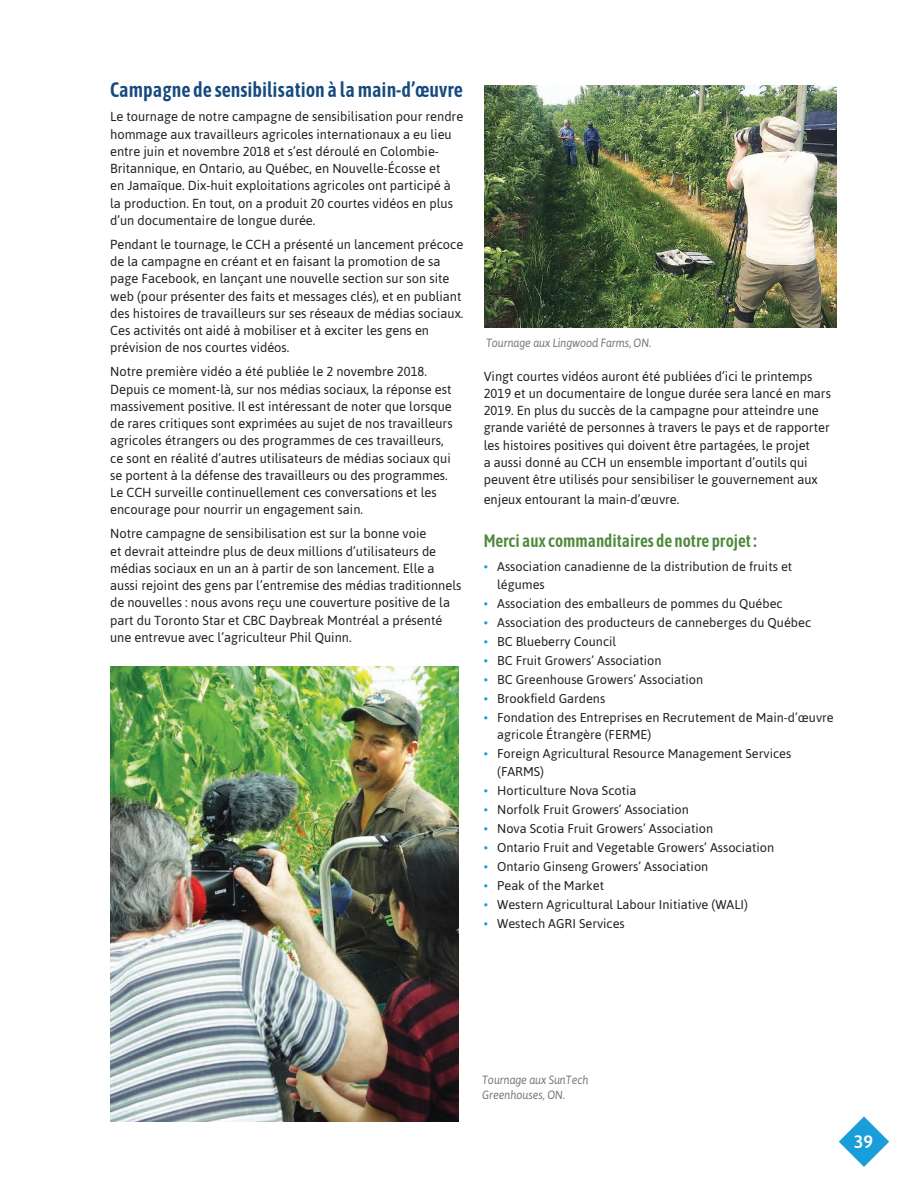
<style>
.page{position:relative;width:918px;height:1188px;background:#fff}
.page>*{position:absolute;margin:0;border:0;box-sizing:border-box;transform-origin:0 0}
.t1{font:600 21px "Asap Condensed";color:#16497d;scale:.95 1}
.t2{font:600 18px "Asap Condensed";color:#4e8a3b;scale:.95 1}
.t3{font:500 18px "Asap";color:#fff}
.t4{font:13.2px/17.2px "Asap";color:#231f20}
.t5{font:12.75px/17.5px "Asap";color:#231f20}
.t6{font:italic 12px/15px "Asap";letter-spacing:-.01em;color:#76787b;scale:.9 1}
.s1{color:#199eda}
</style>
<div class="page">
<img style="left:484px;top:85px;width:353px;height:242px">
<img style="left:110px;top:667px;width:349px;height:455px">
<svg style="left:839px;top:1117px;width:50px;height:50px"></svg>
<h1 class="t1" style="left:110px;top:76px;width:373px">Campagne de sensibilisation à la main-d’œuvre</h1>
<p class="t4" style="left:110px;top:108px;width:355px">Le tournage de notre campagne de sensibilisation pour rendre hommage aux travailleurs agricoles internationaux a eu lieu entre juin et novembre 2018 et s’est déroulé en Colombie-Britannique, en Ontario, au Québec, en Nouvelle-Écosse et<br>en Jamaïque. Dix-huit exploitations agricoles ont participé à la production. En tout, on a produit 20 courtes vidéos en plus d’un documentaire de longue durée.</p>
<p class="t4" style="left:110px;top:235px;width:355px">Pendant le tournage, le CCH a présenté un lancement précoce de la campagne en créant et en faisant la promotion de sa page Facebook, en lançant une nouvelle section sur son site web (pour présenter des faits et messages clés), et en publiant des histoires de travailleurs sur ses réseaux de médias sociaux.<br>Ces activités ont aidé à mobiliser et à exciter les gens en prévision de nos courtes vidéos.</p>
<p class="t4" style="left:110px;top:363px;width:344px">Notre première vidéo a été publiée le 2 novembre 2018.<br>Depuis ce moment-là, sur nos médias sociaux, la réponse est massivement positive. Il est intéressant de noter que lorsque de rares critiques sont exprimées au sujet de nos travailleurs agricoles étrangers ou des programmes de ces travailleurs, ce sont en réalité d’autres utilisateurs de médias sociaux qui se portent à la défense des travailleurs ou des programmes.<br>Le CCH surveille continuellement ces conversations et les encourage pour nourrir un engagement sain.</p>
<p class="t4" style="left:110px;top:525px;width:353px">Notre campagne de sensibilisation est sur la bonne voie<br>et devrait atteindre plus de deux millions d’utilisateurs de médias sociaux en un an à partir de son lancement. Elle a aussi rejoint des gens par l’entremise des médias traditionnels de nouvelles : nous avons reçu une couverture positive de la part du Toronto Star et CBC Daybreak Montréal a présenté une entrevue avec l’agriculteur Phil Quinn.</p>
<p class="t6" style="left:486px;top:335px;width:185px">Tournage aux Lingwood Farms, ON.</p>
<p class="t4" style="left:484px;top:367px;width:349px">Vingt courtes vidéos auront été publiées d’ici le printemps 2019 et un documentaire de longue durée sera lancé en mars 2019. En plus du succès de la campagne pour atteindre une grande variété de personnes à travers le pays et de rapporter les histoires positives qui doivent être partagées, le projet<br>a aussi donné au CCH un ensemble important d’outils qui peuvent être utilisés pour sensibiliser le gouvernement aux</p>
<p class="t4" style="left:484px;top:490px;width:197px">enjeux entourant la main-d’œuvre.</p>
<h2 class="t2" style="left:484px;top:529px;width:289px">Merci aux commanditaires de notre projet :</h2>
<p class="t5" style="left:497px;top:557px;width:297px;text-indent:-14px"><span class="s1">•</span> Association canadienne de la distribution de fruits et légumes</p>
<p class="t5" style="left:484px;top:594px;width:301px"><span class="s1">•</span> Association des emballeurs de pommes du Québec</p>
<p class="t5" style="left:484px;top:613px;width:329px"><span class="s1">•</span> Association des producteurs de canneberges du Québec</p>
<p class="t5" style="left:484px;top:632px;width:134px"><span class="s1">•</span> BC Blueberry Council</p>
<p class="t5" style="left:484px;top:651px;width:179px"><span class="s1">•</span> BC Fruit Growers’ Association</p>
<p class="t5" style="left:484px;top:670px;width:221px"><span class="s1">•</span> BC Greenhouse Growers’ Association</p>
<p class="t5" style="left:484px;top:689px;width:123px"><span class="s1">•</span> Brookfield Gardens</p>
<p class="t5" style="left:497px;top:708px;width:338px;text-indent:-14px"><span class="s1">•</span> Fondation des Entreprises en Recrutement de Main-d’œuvre agricole Étrangère (FERME)</p>
<p class="t5" style="left:497px;top:744px;width:296px;text-indent:-14px"><span class="s1">•</span> Foreign Agricultural Resource Management Services (FARMS)</p>
<p class="t5" style="left:484px;top:781px;width:154px"><span class="s1">•</span> Horticulture Nova Scotia</p>
<p class="t5" style="left:484px;top:800px;width:207px"><span class="s1">•</span> Norfolk Fruit Growers’ Association</p>
<p class="t5" style="left:484px;top:819px;width:231px"><span class="s1">•</span> Nova Scotia Fruit Growers’ Association</p>
<p class="t5" style="left:484px;top:838px;width:292px"><span class="s1">•</span> Ontario Fruit and Vegetable Growers’ Association</p>
<p class="t5" style="left:484px;top:857px;width:226px"><span class="s1">•</span> Ontario Ginseng Growers’ Association</p>
<p class="t5" style="left:484px;top:876px;width:122px"><span class="s1">•</span> Peak of the Market</p>
<p class="t5" style="left:484px;top:895px;width:266px"><span class="s1">•</span> Western Agricultural Labour Initiative (WALI)</p>
<p class="t5" style="left:484px;top:914px;width:143px"><span class="s1">•</span> Westech AGRI Services</p>
<p class="t6" style="left:482px;top:1071px;width:120px">Tournage aux SunTech<br>Greenhouses, ON.</p>
<h2 class="t3" style="left:854px;top:1130px;width:21px">39</h2>
</div>
